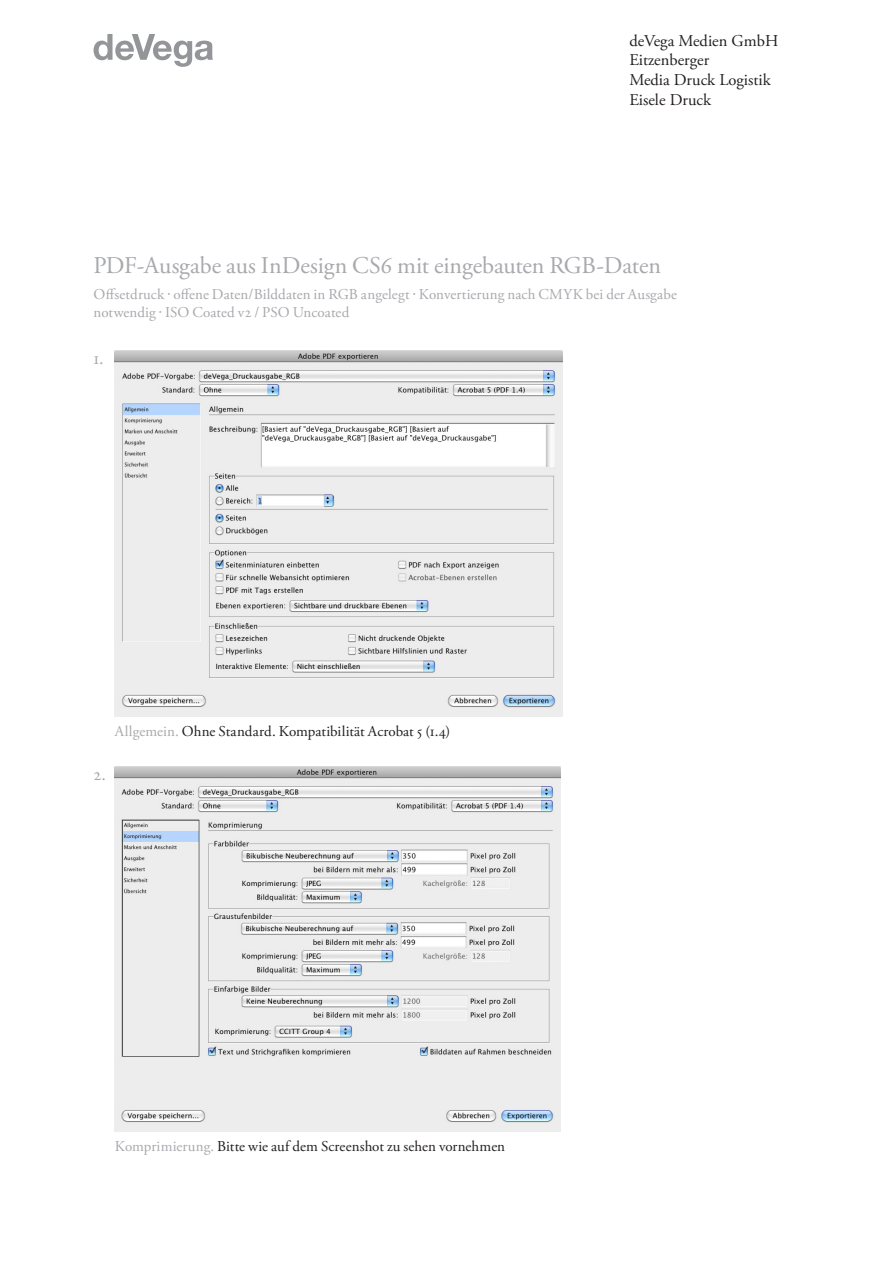
<style>
.page{position:relative;width:893px;height:1263px;background:#fff}
.page>*{position:absolute;margin:0;border:0;box-sizing:border-box;transform-origin:0 0}
.t1{font:24px "Adobe Garamond Pro";letter-spacing:-.005em;color:#a8a9ad}
.t2{font:18px "Adobe Garamond Pro";color:#a8a9ad}
.t3{font:16.5px/19.5px "Adobe Garamond Pro";color:#231f20}
.t4{font:15px/18px "Adobe Garamond Pro";letter-spacing:.005em;color:#a8a9ad}
.t5{font:15px "Adobe Garamond Pro";letter-spacing:.005em;color:#231f20}
.s1{font-family:"Myriad Pro"}
.s2{color:#a8a9ad}
</style>
<div class="page">
<svg style="left:94px;top:34px;width:119px;height:33px"></svg>
<img style="left:115px;top:351px;width:447px;height:366px">
<img style="left:115px;top:766px;width:446px;height:366px">
<p class="t3" style="left:629px;top:32px;width:151px">deVega Medien GmbH<br>Eitzenberger<br>Media Druck Logistik<br>Eisele Druck</p>
<h1 class="t1" style="left:94px;top:251px;width:569px">PDF-Ausgabe aus InDesign CS6 mit eingebauten RGB-Daten</h1>
<p class="t4" style="left:94px;top:286px;width:585px">Offsetdruck <span class="s1">·</span> offene Daten/Bilddaten in RGB angelegt <span class="s1">·</span> Konvertierung nach CMYK bei der Ausgabe notwendig <span class="s1">·</span> ISO Coated v2 / PSO Uncoated</p>
<p class="t2" style="left:94px;top:347px;width:12px">1.</p>
<p class="t5" style="left:115px;top:722px;width:337px"><span class="s2">Allgemein.</span> Ohne Standard. Kompatibilität Acrobat 5 (1.4)</p>
<p class="t2" style="left:94px;top:763px;width:14px">2.</p>
<p class="t5" style="left:115px;top:1137px;width:392px"><span class="s2">Komprimierung.</span> Bitte wie auf dem Screenshot zu sehen vornehmen</p>
</div>
